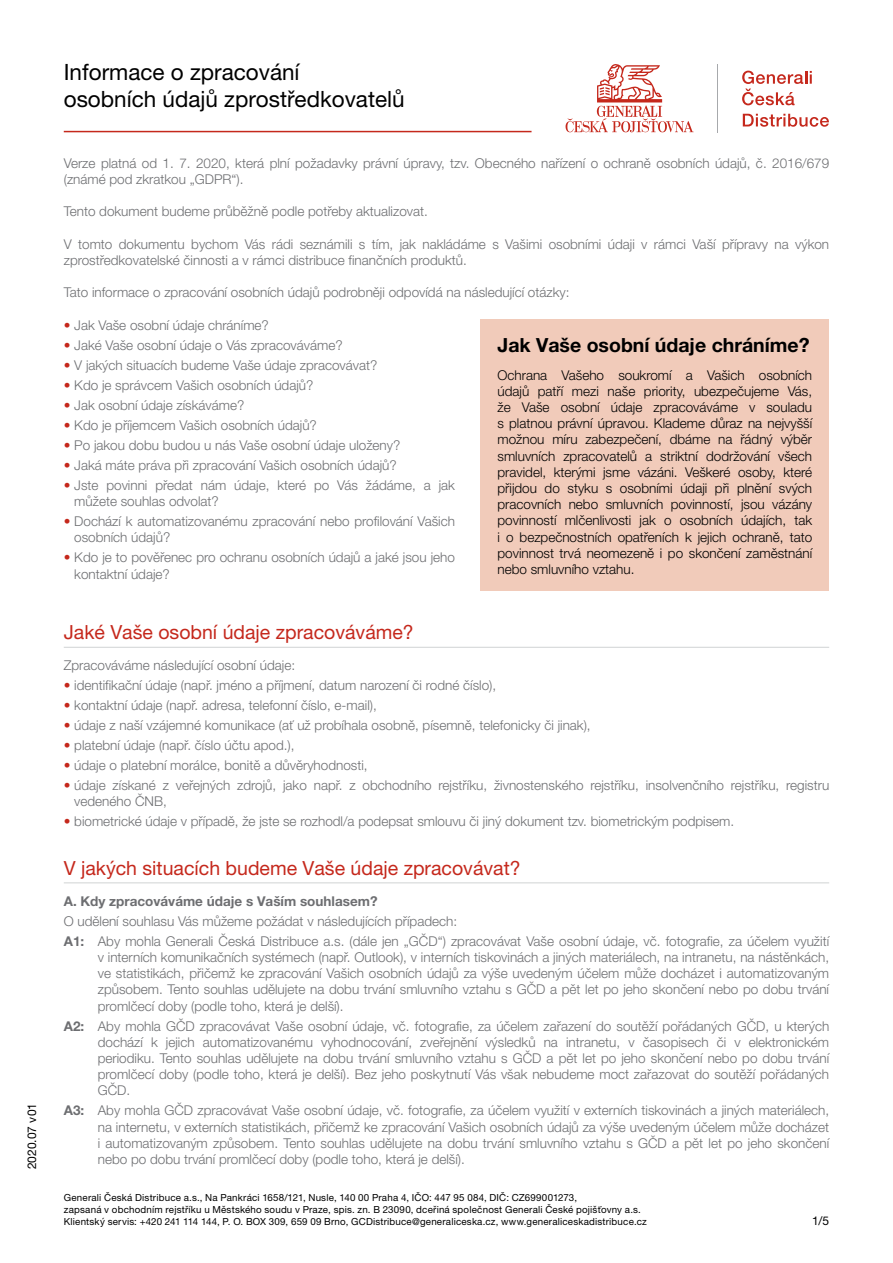
<style>
.page{position:relative;width:893px;height:1263px;background:#fff}
.page>*{position:absolute;margin:0;border:0;box-sizing:border-box;transform-origin:0 0}
.t1{font:22.5px/27px "Helvetica Neue LT Pro";color:#000}
.t2{font:19.5px "Helvetica Neue LT Pro";color:#c5281c}
.t3{font:700 19.5px "Helvetica Neue LT Pro";color:#000}
.t4{font:300 13.5px/16.2px "Helvetica Neue LT Pro";color:#6d6e71}
.t5{font:300 13.5px/16.2px "Helvetica Neue LT Pro";color:#000;text-align:justify}
.t6{font:700 13.5px "Helvetica Neue LT Pro";color:#6d6e71}
.t7{font:12px "Helvetica Neue LT Pro";color:#000}
.t8{font:9.75px/11.7px "Helvetica Neue LT Pro";letter-spacing:.02em;color:#000}
.s1{color:#c5281c}
.s2{font-weight:700}
</style>
<div class="page">
<div style="left:480px;top:320px;width:349px;height:271px;background:#f1cbba"></div>
<hr style="left:64px;top:647px;width:765px;height:1px;background:#d1d3d4">
<hr style="left:64px;top:882px;width:765px;height:1px;background:#d1d3d4">
<hr style="left:64px;top:131px;width:467px;height:1px;background:#c5281c">
<svg style="left:742px;top:71px;width:70px;height:34px"></svg>
<svg style="left:743px;top:114px;width:86px;height:13px"></svg>
<hr style="left:717px;top:64px;width:1px;height:68px;background:#a7a9ac">
<svg style="left:566px;top:64px;width:127px;height:68px"></svg>
<p class="t7" style="left:25px;top:1169px;width:68px;rotate:-90deg">2020.07 v01</p>
<h1 class="t1" style="left:64px;top:58px;width:342px">Informace o zpracování<br>osobních údajů zprostředkovatelů</h1>
<p class="t4" style="left:64px;top:155px;width:767px">Verze platná od 1. 7. 2020, která plní požadavky právní úpravy, tzv. Obecného nařízení o ochraně osobních údajů, č. 2016/679 (známé pod zkratkou „GDPR“).</p>
<p class="t4" style="left:64px;top:203px;width:366px">Tento dokument budeme průběžně podle potřeby aktualizovat.</p>
<p class="t4" style="left:64px;top:236px;width:767px">V tomto dokumentu bychom Vás rádi seznámili s tím, jak nakládáme s Vašimi osobními údaji v rámci Vaší přípravy na výkon zprostředkovatelské činnosti a v rámci distribuce finančních produktů.</p>
<p class="t4" style="left:64px;top:284px;width:507px">Tato informace o zpracování osobních údajů podrobněji odpovídá na následující otázky:</p>
<p class="t4" style="left:64px;top:317px;width:207px"><span class="s1">•</span> Jak Vaše osobní údaje chráníme?</p>
<p class="t4" style="left:64px;top:337px;width:280px"><span class="s1">•</span> Jaké Vaše osobní údaje o Vás zpracováváme?</p>
<p class="t4" style="left:64px;top:357px;width:315px"><span class="s1">•</span> V jakých situacích budeme Vaše údaje zpracovávat?</p>
<p class="t4" style="left:64px;top:377px;width:251px"><span class="s1">•</span> Kdo je správcem Vašich osobních údajů?</p>
<p class="t4" style="left:64px;top:397px;width:182px"><span class="s1">•</span> Jak osobní údaje získáváme?</p>
<p class="t4" style="left:64px;top:417px;width:255px"><span class="s1">•</span> Kdo je příjemcem Vašich osobních údajů?</p>
<p class="t4" style="left:64px;top:437px;width:338px"><span class="s1">•</span> Po jakou dobu budou u nás Vaše osobní údaje uloženy?</p>
<p class="t4" style="left:64px;top:457px;width:334px"><span class="s1">•</span> Jaká máte práva při zpracování Vašich osobních údajů?</p>
<p class="t4" style="left:74px;top:477px;width:382px;text-indent:-11px"><span class="s1">•</span> Jste povinni předat nám údaje, které po Vás žádáme, a jak můžete souhlas odvolat?</p>
<p class="t4" style="left:74px;top:513px;width:382px;text-indent:-11px"><span class="s1">•</span> Dochází k automatizovanému zpracování nebo profilování Vašich osobních údajů?</p>
<p class="t4" style="left:74px;top:549px;width:382px;text-indent:-11px"><span class="s1">•</span> Kdo je to pověřenec pro ochranu osobních údajů a jaké jsou jeho kontaktní údaje?</p>
<h2 class="t3" style="left:497px;top:333px;width:313px">Jak Vaše osobní údaje chráníme?</h2>
<p class="t5" style="left:497px;top:366px;width:316px">Ochrana Vašeho soukromí a Vašich osobních údajů patří mezi naše priority, ubezpečujeme Vás, že Vaše osobní údaje zpracováváme v souladu s platnou právní úpravou. Klademe důraz na nejvyšší možnou míru zabezpečení, dbáme na řádný výběr smluvních zpracovatelů a striktní dodržování všech pravidel, kterými jsme vázáni. Veškeré osoby, které přijdou do styku s osobními údaji při plnění svých pracovních nebo smluvních povinností, jsou vázány povinností mlčenlivosti jak o osobních údajích, tak i o bezpečnostních opatřeních k jejich ochraně, tato povinnost trvá neomezeně i po skončení zaměstnání nebo smluvního vztahu.</p>
<h2 class="t2" style="left:64px;top:620px;width:351px">Jaké Vaše osobní údaje zpracováváme?</h2>
<p class="t4" style="left:64px;top:657px;width:233px">Zpracováváme následující osobní údaje:</p>
<p class="t4" style="left:64px;top:677px;width:434px"><span class="s1">•</span> identifikační údaje (např. jméno a příjmení, datum narození či rodné číslo),</p>
<p class="t4" style="left:64px;top:697px;width:315px"><span class="s1">•</span> kontaktní údaje (např. adresa, telefonní číslo, e-mail),</p>
<p class="t4" style="left:64px;top:717px;width:528px"><span class="s1">•</span> údaje z naší vzájemné komunikace (ať už probíhala osobně, písemně, telefonicky či jinak),</p>
<p class="t4" style="left:64px;top:737px;width:232px"><span class="s1">•</span> platební údaje (např. číslo účtu apod.),</p>
<p class="t4" style="left:64px;top:757px;width:305px"><span class="s1">•</span> údaje o platební morálce, bonitě a důvěryhodnosti,</p>
<p class="t4" style="left:74px;top:777px;width:756px;text-indent:-11px"><span class="s1">•</span> údaje získané z veřejných zdrojů, jako např. z obchodního rejstříku, živnostenského rejstříku, insolvenčního rejstříku, registru vedeného ČNB,</p>
<p class="t4" style="left:64px;top:813px;width:672px"><span class="s1">•</span> biometrické údaje v případě, že jste se rozhodl/a podepsat smlouvu či jiný dokument tzv. biometrickým podpisem.</p>
<h2 class="t2" style="left:64px;top:856px;width:458px">V jakých situacích budeme Vaše údaje zpracovávat?</h2>
<p class="t6" style="left:64px;top:892px;width:315px">A. Kdy zpracováváme údaje s Vaším souhlasem?</p>
<p class="t4" style="left:64px;top:910px;width:767px;line-height:20px">O udělení souhlasu Vás můžeme požádat v následujících případech:<br><span class="s2">A1:</span> Aby mohla Generali Česká Distribuce a.s. (dále jen „GČD“) zpracovávat Vaše osobní údaje, vč. fotografie, za účelem využití</p>
<p class="t4" style="left:98px;top:949px;width:733px;text-align:justify">v interních komunikačních systémech (např. Outlook), v interních tiskovinách a jiných materiálech, na intranetu, na nástěnkách, ve statistikách, přičemž ke zpracování Vašich osobních údajů za výše uvedeným účelem může docházet i automatizovaným způsobem. Tento souhlas udělujete na dobu trvání smluvního vztahu s GČD a pět let po jeho skončení nebo po dobu trvání promlčecí doby (podle toho, která je delší).</p>
<p class="t4" style="left:98px;top:1017px;width:733px;text-align:justify;text-indent:-34px"><span class="s2">A2:</span> Aby mohla GČD zpracovávat Vaše osobní údaje, vč. fotografie, za účelem zařazení do soutěží pořádaných GČD, u kterých dochází k jejich automatizovanému vyhodnocování, zveřejnění výsledků na intranetu, v časopisech či v elektronickém periodiku. Tento souhlas udělujete na dobu trvání smluvního vztahu s GČD a pět let po jeho skončení nebo po dobu trvání promlčecí doby (podle toho, která je delší). Bez jeho poskytnutí Vás však nebudeme moct zařazovat do soutěží pořádaných GČD.</p>
<p class="t4" style="left:98px;top:1102px;width:733px;text-align:justify;text-indent:-34px"><span class="s2">A3:</span> Aby mohla GČD zpracovávat Vaše osobní údaje, vč. fotografie, za účelem využití v externích tiskovinách a jiných materiálech, na internetu, v externích statistikách, přičemž ke zpracování Vašich osobních údajů za výše uvedeným účelem může docházet i automatizovaným způsobem. Tento souhlas udělujete na dobu trvání smluvního vztahu s GČD a pět let po jeho skončení nebo po dobu trvání promlčecí doby (podle toho, která je delší).</p>
<p class="t8" style="left:64px;top:1192px;width:585px">Generali Česká Distribuce a.s., Na Pankráci 1658/121, Nusle, 140 00 Praha 4, IČO: 447 95 084, DIČ: CZ699001273,<br>zapsaná v obchodním rejstříku u Městského soudu v Praze, spis. zn. B 23090, dceřiná společnost Generali České pojišťovny a.s.<br>Klientský servis: +420 241 114 144, P. O. BOX 309, 659 09 Brno, GCDistribuce@generaliceska.cz, www.generaliceskadistribuce.cz</p>
<p class="t7" style="left:812px;top:1213px;width:18px">1/5</p>
</div>
